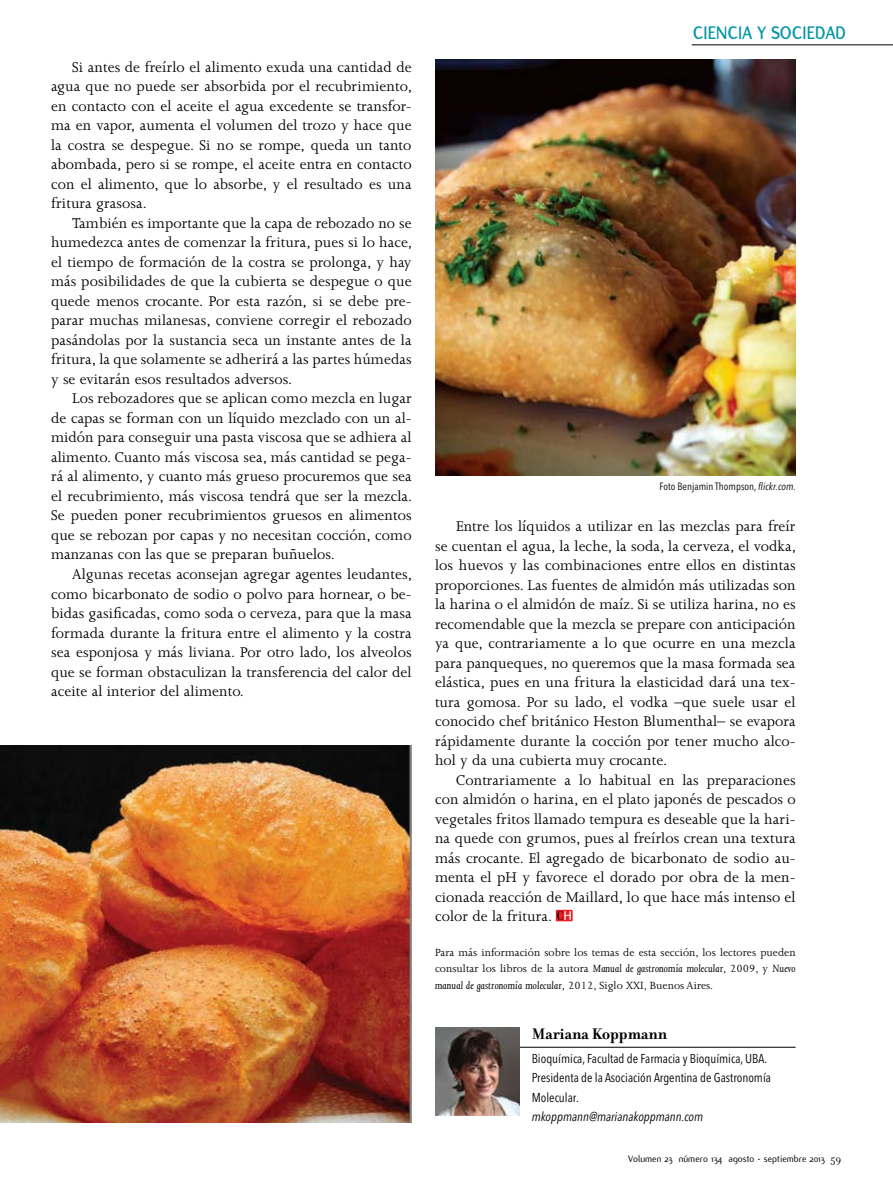
<style>
.page{position:relative;width:893px;height:1191px;background:#fff}
.page>*{position:absolute;margin:0;border:0;box-sizing:border-box;transform-origin:0 0}
.t1{font:700 19.5px "Flux";letter-spacing:.01em;color:#0096a3;scale:.95 1}
.t2{font:700 16.5px "Filosofia";color:#000}
.t3{font:16.2px/19.5px "Joanna";letter-spacing:.005em;color:#000;text-align:justify}
.t4{font:condensed 12.75px/19.5px "Avenir Next LT Pro";color:#000}
.t5{font:italic condensed 12.75px "Avenir Next LT Pro";color:#000}
.t6{font:12px/16.5px "Joanna";letter-spacing:.005em;color:#000;text-align:justify}
.t7{font:condensed 10.5px "Avenir Next LT Pro";letter-spacing:.005em;color:#000}
.t8{font:10.2px "Flux";color:#000}
.s1{font-style:italic}
.s2{font-family:"Filosofia";font-size:11.25px}
</style>
<div class="page">
<img style="left:0;top:745px;width:412px;height:378px">
<hr style="left:516px;top:1046px;width:280px;height:1px;background:#000">
<img style="left:435px;top:1028px;width:84px;height:87px">
<img style="left:435px;top:60px;width:361px;height:415px">
<div style="left:556px;top:909px;width:17px;height:12px;background:#ed1c24"></div>
<svg style="left:557px;top:911px;width:14px;height:9px"></svg>
<hr style="left:692px;top:45px;width:201px;height:1px;background:#000">
<p class="t3" style="left:51px;top:57px;width:363px;text-indent:21px">Si antes de freírlo el alimento exuda una cantidad de agua que no puede ser absorbida por el recubrimiento, en contacto con el aceite el agua excedente se transfor&shy;ma en vapor, aumenta el volumen del trozo y hace que la costra se despegue. Si no se rompe, queda un tanto abombada, pero si se rompe, el aceite entra en contacto con el alimento, que lo absorbe, y el resultado es una fritura grasosa.</p>
<p class="t3" style="left:51px;top:213px;width:363px;text-indent:21px">También es importante que la capa de rebozado no se humedezca antes de comenzar la fritura, pues si lo hace, el tiempo de formación de la costra se prolonga, y hay más posibilidades de que la cubierta se despegue o que quede menos crocante. Por esta razón, si se debe pre&shy;parar muchas milanesas, conviene corregir el rebozado pasándolas por la sustancia seca un instante antes de la fritura, la que solamente se adherirá a las partes húmedas y se evitarán esos resultados adversos.</p>
<p class="t3" style="left:51px;top:389px;width:363px;text-indent:21px">Los rebozadores que se aplican como mezcla en lugar de capas se forman con un líquido mezclado con un al&shy;midón para conseguir una pasta viscosa que se adhiera al alimento. Cuanto más viscosa sea, más cantidad se pega&shy;rá al alimento, y cuanto más grueso procuremos que sea el recubrimiento, más viscosa tendrá que ser la mezcla.<br>Se pueden poner recubrimientos gruesos en alimentos que se rebozan por capas y no necesitan cocción, como manzanas con las que se preparan buñuelos.</p>
<p class="t3" style="left:51px;top:564px;width:363px;text-indent:21px">Algunas recetas aconsejan agregar agentes leudantes, como bicarbonato de sodio o polvo para hornear, o be&shy;bidas gasificadas, como soda o cerveza, para que la masa formada durante la fritura entre el alimento y la costra sea esponjosa y más liviana. Por otro lado, los alveolos que se forman obstaculizan la transferencia del calor del aceite al interior del alimento.</p>
<p class="t1" style="left:693px;top:22px;width:162px">CIENCIA Y SOCIEDAD</p>
<p class="t7" style="left:659px;top:480px;width:138px">Foto Benjamin Thompson, <span class="s1">flickr.com.</span></p>
<p class="t3" style="left:435px;top:516px;width:363px;text-indent:21px">Entre los líquidos a utilizar en las mezclas para freír se cuentan el agua, la leche, la soda, la cerveza, el vodka, los huevos y las combinaciones entre ellos en distintas proporciones. Las fuentes de almidón más utilizadas son la harina o el almidón de maíz. Si se utiliza harina, no es recomendable que la mezcla se prepare con anticipación ya que, contrariamente a lo que ocurre en una mezcla para panqueques, no queremos que la masa formada sea elástica, pues en una fritura la elasticidad dará una tex&shy;tura gomosa. Por su lado, el vodka –que suele usar el conocido chef británico Heston Blumenthal– se evapora rápidamente durante la cocción por tener mucho alco&shy;hol y da una cubierta muy crocante.</p>
<p class="t3" style="left:435px;top:770px;width:362px;text-indent:21px">Contrariamente a lo habitual en las preparaciones con almidón o harina, en el plato japonés de pescados o vegetales fritos llamado tempura es deseable que la hari&shy;na quede con grumos, pues al freírlos crean una textura más crocante. El agregado de bicarbonato de sodio au&shy;menta el pH y favorece el dorado por obra de la men&shy;cionada reacción de Maillard, lo que hace más intenso el color de la fritura.</p>
<p class="t6" style="left:435px;top:944px;width:362px">Para más información sobre los temas de esta sección, los lectores pueden consultar los libros de la autora <span class="s1">Manual de gastronomía molecular</span>, 2009, y <span class="s1">Nuevo manual de gastronomía molecular</span>, 2012, Siglo XXI, Buenos Aires.</p>
<p class="t2" style="left:532px;top:1023px;width:137px">Mariana Koppmann</p>
<p class="t4" style="left:532px;top:1048px;width:241px">Bioquímica, Facultad de Farmacia y Bioquímica, UBA.<br>Presidenta de la Asociación Argentina de Gastronomía<br>Molecular.</p>
<p class="t5" style="left:532px;top:1109px;width:173px">mkoppmann@marianakoppmann.com</p>
<p class="t8" style="left:628px;top:1153px;width:215px">Volumen 23 número 134 agosto - septiembre 2013 <span class="s2">59</span></p>
</div>
